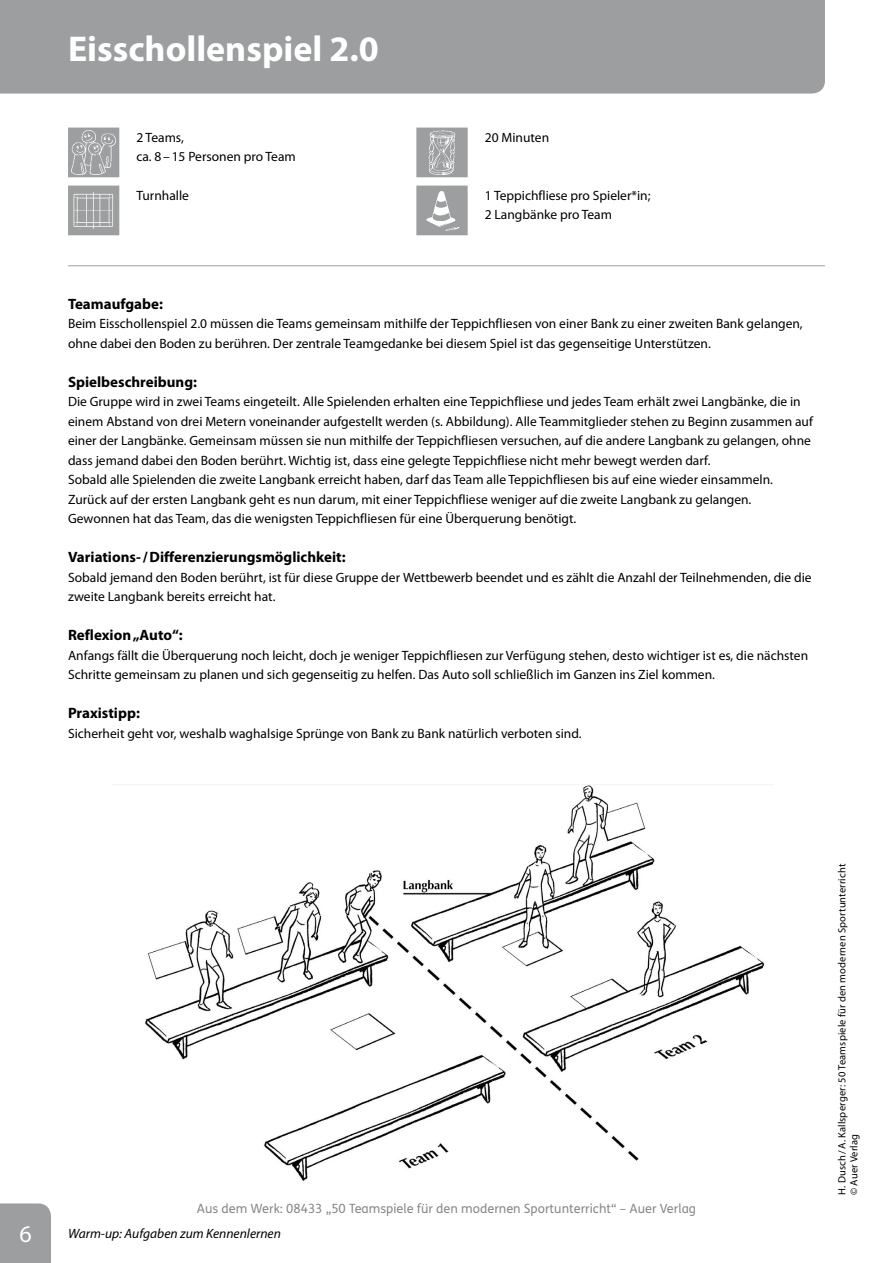
<style>
.page{position:relative;width:893px;height:1263px;background:#fff}
.page>*{position:absolute;margin:0;border:0;box-sizing:border-box;transform-origin:0 0}
.t1{font:700 36px "Myriad Pro";color:#fff}
.t2{font:24px "Myriad Pro";color:#fff}
.t3{font:700 15px "Myriad Pro";color:#000}
.t4{font:13.5px/19.5px "Myriad Pro";color:#000}
.t5{font:italic 13.5px "Myriad Pro";color:#000}
.t6{font:12.75px "FS Klett";color:#87888a}
.t7{font:10.5px/12px "Myriad Pro";letter-spacing:.015em;color:#000}
</style>
<div class="page">
<div style="left:0;top:0;width:825px;height:94px;background:#9c9e9f"></div>
<div style="left:0;top:1203px;width:51px;height:60px;background:#9c9e9f"></div>
<hr style="left:68px;top:265px;width:757px;height:1px;background:#9c9e9f">
<svg style="left:416px;top:128px;width:52px;height:107px"></svg>
<img style="left:419px;top:130px;width:46px;height:44px">
<img style="left:423px;top:188px;width:38px;height:44px">
<svg style="left:68px;top:128px;width:51px;height:107px"></svg>
<img style="left:71px;top:130px;width:45px;height:44px">
<img style="left:72px;top:193px;width:44px;height:35px">
<img style="left:145px;top:785px;width:620px;height:396px">
<h1 class="t1" style="left:68px;top:29px;width:312px">Eisschollenspiel 2.0</h1>
<p class="t4" style="left:136px;top:128px;width:161px">2 Teams,<br>ca. 8–15 Personen pro Team</p>
<p class="t4" style="left:136px;top:186px;width:54px">Turnhalle</p>
<p class="t4" style="left:485px;top:128px;width:66px">20 Minuten</p>
<p class="t4" style="left:485px;top:186px;width:167px">1 Teppichfliese pro Spieler*in;<br>2 Langbänke pro Team</p>
<p class="t3" style="left:68px;top:295px;width:96px">Teamaufgabe:</p>
<p class="t4" style="left:68px;top:314px;width:736px">Beim Eisschollenspiel 2.0 müssen die Teams gemeinsam mithilfe der Teppichfliesen von einer Bank zu einer zweiten Bank gelangen, ohne dabei den Boden zu berühren. Der zentrale Teamgedanke bei diesem Spiel ist das gegenseitige Unterstützen.</p>
<p class="t3" style="left:68px;top:373px;width:130px">Spielbeschreibung:</p>
<p class="t4" style="left:68px;top:392px;width:746px">Die Gruppe wird in zwei Teams eingeteilt. Alle Spielenden erhalten eine Teppichfliese und jedes Team erhält zwei Langbänke, die in einem Abstand von drei Metern voneinander aufgestellt werden (s. Abbildung). Alle Teammitglieder stehen zu Beginn zusammen auf einer der Langbänke. Gemeinsam müssen sie nun mithilfe der Teppichfliesen versuchen, auf die andere Langbank zu gelangen, ohne dass jemand dabei den Boden berührt. Wichtig ist, dass eine gelegte Teppichfliese nicht mehr bewegt werden darf.<br>Sobald alle Spielenden die zweite Langbank erreicht haben, darf das Team alle Teppichfliesen bis auf eine wieder einsammeln.<br>Zurück auf der ersten Langbank geht es nun darum, mit einer Teppichfliese weniger auf die zweite Langbank zu gelangen.<br>Gewonnen hat das Team, das die wenigsten Teppichfliesen für eine Überquerung benötigt.</p>
<p class="t3" style="left:68px;top:549px;width:279px">Variations-/Differenzierungsmöglichkeit:</p>
<p class="t4" style="left:68px;top:568px;width:745px">Sobald jemand den Boden berührt, ist für diese Gruppe der Wettbewerb beendet und es zählt die Anzahl der Teilnehmenden, die die zweite Langbank bereits erreicht hat.</p>
<p class="t3" style="left:68px;top:627px;width:116px">Reflexion „Auto“:</p>
<p class="t4" style="left:68px;top:646px;width:742px">Anfangs fällt die Überquerung noch leicht, doch je weniger Teppichfliesen zur Verfügung stehen, desto wichtiger ist es, die nächsten<br>Schritte gemeinsam zu planen und sich gegenseitig zu helfen. Das Auto soll schließlich im Ganzen ins Ziel kommen.</p>
<p class="t3" style="left:68px;top:705px;width:73px">Praxistipp:</p>
<p class="t4" style="left:68px;top:724px;width:515px">Sicherheit geht vor, weshalb waghalsige Sprünge von Bank zu Bank natürlich verboten sind.</p>
<p class="t6" style="left:197px;top:1200px;width:501px">Aus dem Werk: 08433 „50 Teamspiele für den modernen Sportunterricht“ – Auer Verlag</p>
<h2 class="t2" style="left:19px;top:1221px;width:14px">6</h2>
<p class="t5" style="left:68px;top:1226px;width:214px">Warm-up: Aufgaben zum Kennenlernen</p>
<p class="t7" style="left:836px;top:1195px;width:333px;rotate:-90deg">H. Dusch/A. Kallsperger: 50 Teamspiele für den modernen Sportunterricht © Auer Verlag</p>
</div>
